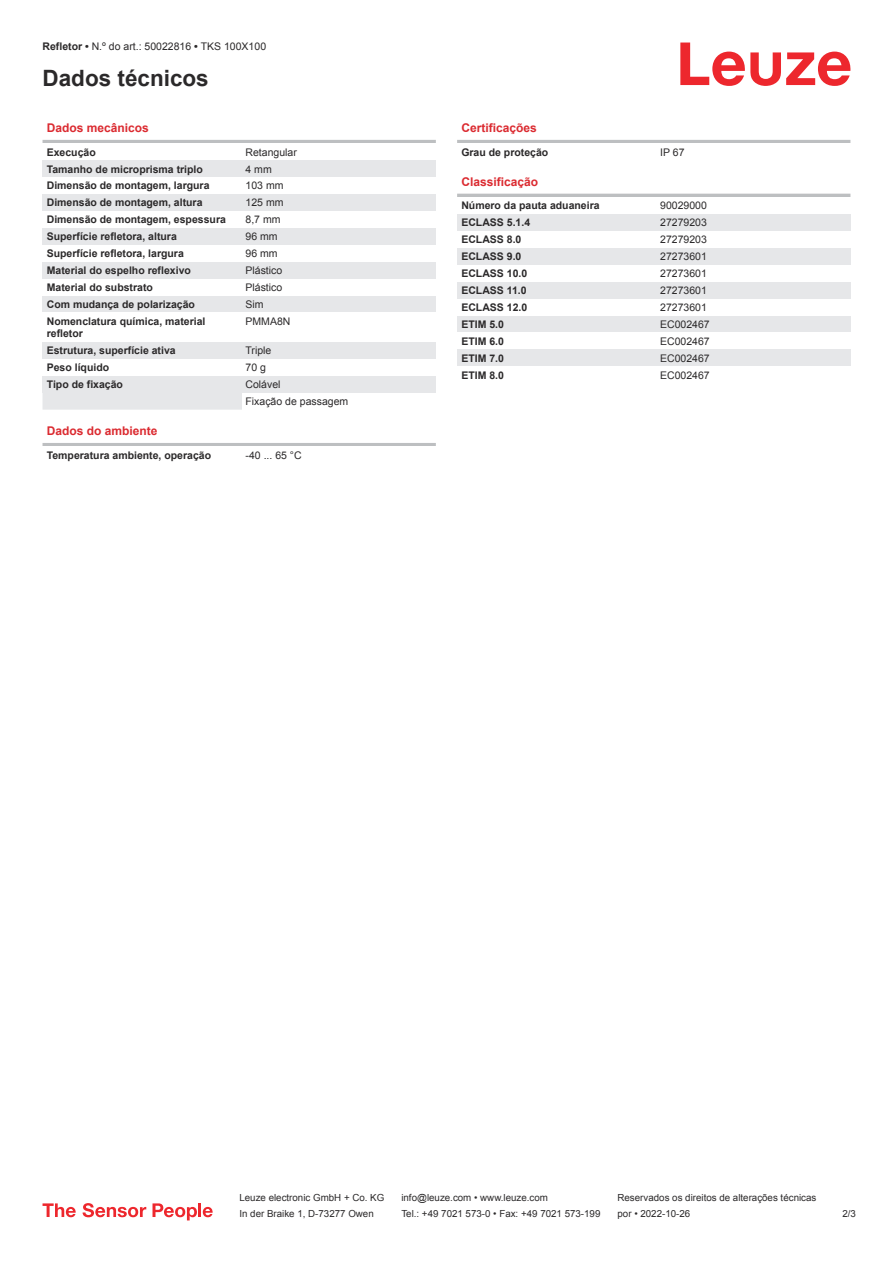
<style>
.page{position:relative;width:893px;height:1263px;background:#fff}
.page>*{position:absolute;margin:0;border:0;box-sizing:border-box;transform-origin:0 0}
.t1{font:700 22.5px "Arial";color:#2b292a}
.t2{font:700 12px "Arial";color:#db2a30}
.t3{font:700 10.5px/12.6px "Arial";color:#2b292a}
.t4{font:10.5px/17px "Arial";color:#2b292a}
.t5{font:9.75px "Arial";color:#2b292a}
.s1{font-weight:700}
</style>
<div class="page">
<svg style="left:680px;top:43px;width:170px;height:43px"></svg>
<div style="left:43px;top:393px;width:199px;height:17px;background:#e6e7e9"></div>
<hr style="left:43px;top:140px;width:393px;height:3px;background:#bdbfc1">
<div style="left:43px;top:160px;width:199px;height:17px;background:#e6e7e9"></div>
<div style="left:242px;top:160px;width:194px;height:17px;background:#e6e7e9"></div>
<div style="left:43px;top:194px;width:199px;height:17px;background:#e6e7e9"></div>
<div style="left:242px;top:194px;width:194px;height:17px;background:#e6e7e9"></div>
<div style="left:43px;top:228px;width:199px;height:17px;background:#e6e7e9"></div>
<div style="left:242px;top:228px;width:194px;height:17px;background:#e6e7e9"></div>
<div style="left:43px;top:262px;width:199px;height:17px;background:#e6e7e9"></div>
<div style="left:242px;top:262px;width:194px;height:17px;background:#e6e7e9"></div>
<div style="left:43px;top:296px;width:199px;height:16px;background:#e6e7e9"></div>
<div style="left:242px;top:296px;width:194px;height:16px;background:#e6e7e9"></div>
<div style="left:43px;top:342px;width:199px;height:17px;background:#e6e7e9"></div>
<div style="left:242px;top:342px;width:194px;height:17px;background:#e6e7e9"></div>
<div style="left:43px;top:376px;width:199px;height:17px;background:#e6e7e9"></div>
<div style="left:242px;top:376px;width:194px;height:17px;background:#e6e7e9"></div>
<hr style="left:43px;top:443px;width:393px;height:3px;background:#bdbfc1">
<hr style="left:457px;top:140px;width:393px;height:3px;background:#bdbfc1">
<hr style="left:457px;top:194px;width:393px;height:3px;background:#bdbfc1">
<div style="left:457px;top:214px;width:200px;height:17px;background:#e6e7e9"></div>
<div style="left:657px;top:214px;width:193px;height:17px;background:#e6e7e9"></div>
<div style="left:457px;top:248px;width:200px;height:17px;background:#e6e7e9"></div>
<div style="left:657px;top:248px;width:193px;height:17px;background:#e6e7e9"></div>
<div style="left:457px;top:282px;width:200px;height:17px;background:#e6e7e9"></div>
<div style="left:657px;top:282px;width:193px;height:17px;background:#e6e7e9"></div>
<div style="left:457px;top:316px;width:200px;height:16px;background:#e6e7e9"></div>
<div style="left:657px;top:316px;width:193px;height:16px;background:#e6e7e9"></div>
<div style="left:457px;top:349px;width:200px;height:17px;background:#e6e7e9"></div>
<div style="left:657px;top:349px;width:193px;height:17px;background:#e6e7e9"></div>
<svg style="left:43px;top:1203px;width:33px;height:14px"></svg>
<svg style="left:83px;top:1203px;width:63px;height:14px"></svg>
<svg style="left:153px;top:1203px;width:44px;height:17px"></svg>
<hr style="left:198px;top:1203px;width:3px;height:14px;background:#ed272d">
<svg style="left:203px;top:1207px;width:10px;height:10px"></svg>
<p class="t4" style="left:43px;top:39px;width:225px"><span class="s1">Refletor •</span> N.º do art.: 50022816 <span class="s1">•</span> TKS 100X100</p>
<h1 class="t1" style="left:43px;top:70px;width:168px">Dados técnicos</h1>
<p class="t2" style="left:47px;top:123px;width:104px">Dados mecânicos</p>
<p class="t3" style="left:47px;top:147px;width:51px">Execução</p>
<p class="t4" style="left:246px;top:144px;width:53px">Retangular</p>
<p class="t3" style="left:47px;top:164px;width:158px">Tamanho de microprisma triplo</p>
<p class="t4" style="left:246px;top:161px;width:28px">4 mm</p>
<p class="t3" style="left:47px;top:180px;width:164px">Dimensão de montagem, largura</p>
<p class="t4" style="left:246px;top:178px;width:39px">103 mm</p>
<p class="t3" style="left:47px;top:197px;width:157px">Dimensão de montagem, altura</p>
<p class="t4" style="left:246px;top:195px;width:39px">125 mm</p>
<p class="t3" style="left:47px;top:214px;width:181px">Dimensão de montagem, espessura</p>
<p class="t4" style="left:246px;top:212px;width:37px">8,7 mm</p>
<p class="t3" style="left:47px;top:231px;width:132px">Superfície refletora, altura</p>
<p class="t4" style="left:246px;top:229px;width:34px">96 mm</p>
<p class="t3" style="left:47px;top:248px;width:139px">Superfície refletora, largura</p>
<p class="t4" style="left:246px;top:246px;width:34px">96 mm</p>
<p class="t3" style="left:47px;top:265px;width:146px">Material do espelho reflexivo</p>
<p class="t4" style="left:246px;top:263px;width:38px">Plástico</p>
<p class="t3" style="left:47px;top:282px;width:108px">Material do substrato</p>
<p class="t4" style="left:246px;top:280px;width:38px">Plástico</p>
<p class="t3" style="left:47px;top:299px;width:150px">Com mudança de polarização</p>
<p class="t4" style="left:246px;top:297px;width:20px">Sim</p>
<p class="t3" style="left:47px;top:316px;width:160px">Nomenclatura química, material refletor</p>
<p class="t4" style="left:246px;top:313px;width:46px">PMMA8N</p>
<p class="t3" style="left:47px;top:345px;width:130px">Estrutura, superfície ativa</p>
<p class="t4" style="left:246px;top:343px;width:27px">Triple</p>
<p class="t3" style="left:47px;top:362px;width:64px">Peso líquido</p>
<p class="t4" style="left:246px;top:360px;width:22px">70 g</p>
<p class="t3" style="left:47px;top:379px;width:78px">Tipo de fixação</p>
<p class="t4" style="left:246px;top:377px;width:104px">Colável<br>Fixação de passagem</p>
<p class="t2" style="left:47px;top:427px;width:112px">Dados do ambiente</p>
<p class="t3" style="left:47px;top:450px;width:166px">Temperatura ambiente, operação</p>
<p class="t4" style="left:246px;top:447px;width:58px">-40 ... 65 °C</p>
<p class="t2" style="left:461px;top:123px;width:77px">Certificações</p>
<p class="t3" style="left:461px;top:147px;width:88px">Grau de proteção</p>
<p class="t4" style="left:660px;top:144px;width:26px">IP 67</p>
<p class="t2" style="left:461px;top:177px;width:78px">Classificação</p>
<p class="t3" style="left:461px;top:200px;width:140px">Número da pauta aduaneira</p>
<p class="t4" style="left:660px;top:198px;width:48px">90029000</p>
<p class="t3" style="left:461px;top:217px;width:70px">ECLASS 5.1.4</p>
<p class="t4" style="left:660px;top:215px;width:48px">27279203</p>
<p class="t3" style="left:461px;top:234px;width:62px">ECLASS 8.0</p>
<p class="t4" style="left:660px;top:232px;width:48px">27279203</p>
<p class="t3" style="left:461px;top:251px;width:62px">ECLASS 9.0</p>
<p class="t4" style="left:660px;top:249px;width:48px">27273601</p>
<p class="t3" style="left:461px;top:268px;width:67px">ECLASS 10.0</p>
<p class="t4" style="left:660px;top:266px;width:48px">27273601</p>
<p class="t3" style="left:461px;top:285px;width:67px">ECLASS 11.0</p>
<p class="t4" style="left:660px;top:283px;width:48px">27273601</p>
<p class="t3" style="left:461px;top:302px;width:67px">ECLASS 12.0</p>
<p class="t4" style="left:660px;top:300px;width:48px">27273601</p>
<p class="t3" style="left:461px;top:319px;width:44px">ETIM 5.0</p>
<p class="t4" style="left:660px;top:317px;width:51px">EC002467</p>
<p class="t3" style="left:461px;top:336px;width:44px">ETIM 6.0</p>
<p class="t4" style="left:660px;top:333px;width:51px">EC002467</p>
<p class="t3" style="left:461px;top:353px;width:44px">ETIM 7.0</p>
<p class="t4" style="left:660px;top:350px;width:51px">EC002467</p>
<p class="t3" style="left:461px;top:369px;width:44px">ETIM 8.0</p>
<p class="t4" style="left:660px;top:367px;width:51px">EC002467</p>
<p class="t5" style="left:239px;top:1194px;width:146px">Leuze electronic GmbH + Co. KG</p>
<p class="t5" style="left:401px;top:1194px;width:148px">info@leuze.com • www.leuze.com</p>
<p class="t5" style="left:617px;top:1194px;width:200px">Reservados os direitos de alterações técnicas</p>
<p class="t5" style="left:239px;top:1210px;width:136px">In der Braike 1, D-73277 Owen</p>
<p class="t5" style="left:401px;top:1210px;width:201px">Tel.: +49 7021 573-0 • Fax: +49 7021 573-199</p>
<p class="t5" style="left:617px;top:1210px;width:74px">por • 2022-10-26</p>
<p class="t5" style="left:842px;top:1210px;width:15px">2 /3</p>
</div>
